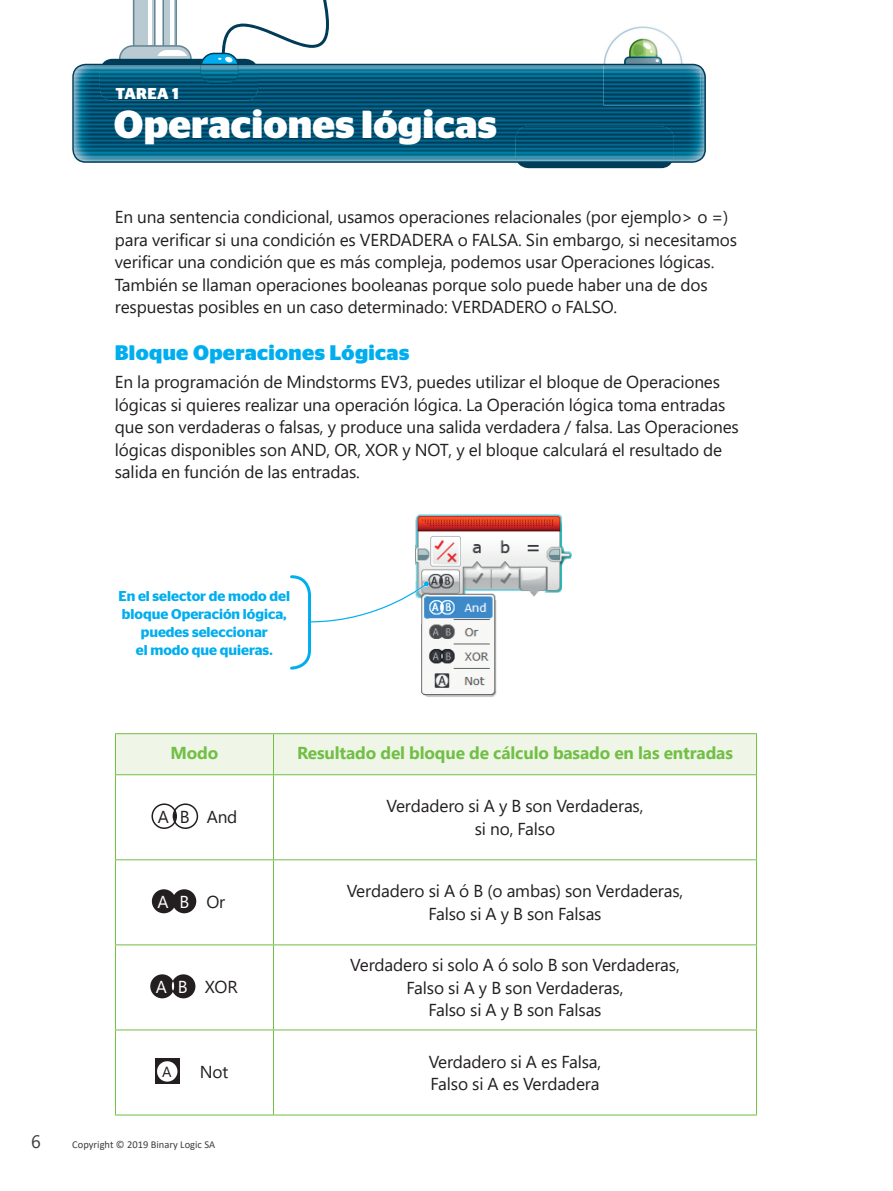
<style>
.page{position:relative;width:893px;height:1191px;background:#fff}
.page>*{position:absolute;margin:0;border:0;box-sizing:border-box;transform-origin:0 0}
.t1{font:700 39px "Stag Sans";letter-spacing:.005em;color:#fff}
.t2{font:700 21px "Stag Sans";letter-spacing:.015em;color:#00aeef}
.t3{font:18px "Segoe UI";color:#3e3e3f}
.t4{font:17.25px/22.5px "Segoe UI";letter-spacing:-.01em;color:#231f20}
.t5{font:700 17.25px "Segoe UI";letter-spacing:-.01em;color:#71bf44}
.t6{font:17.25px "Segoe UI";color:#fff}
.t7{font:700 15.75px "Stag Sans";letter-spacing:.015em;color:#fff}
.t8{font:14.7px "Segoe UI";color:#231f20}
.t9{font:600 14.25px/18px "Stag Sans";color:#00aeef;text-align:center}
.t10{font:10.5px "Calibri";color:#3e3e3f}
.s1{color:#231f20}
.s2{color:#fff}
</style>
<div class="page">
<img style="left:603px;top:26px;width:92px;height:38px">
<svg style="left:119px;top:0;width:73px;height:59px"></svg>
<div style="left:100px;top:59px;width:158px;height:42px;background:#003b57;border-radius:13px"></div>
<div style="left:516px;top:126px;width:158px;height:42px;background:#003b57;border-radius:13px"></div>
<svg style="left:200px;top:0;width:129px;height:64px"></svg>
<img style="left:75px;top:64px;width:631px;height:98px">
<img style="left:603px;top:64px;width:97px;height:41px">
<img style="left:100px;top:67px;width:158px;height:34px">
<img style="left:516px;top:126px;width:158px;height:34px">
<img style="left:200px;top:67px;width:39px;height:17px">
<div style="left:72px;top:64px;width:634px;height:99px;border:2px solid #003b57;border-radius:13px"></div>
<img style="left:415px;top:514px;width:157px;height:183px">
<div style="left:116px;top:734px;width:640px;height:40px;background:#eff6e8"></div>
<svg style="left:274px;top:775px;width:482px;height:256px"></svg>
<hr style="left:115px;top:734px;width:1px;height:40px;background:#71bf44">
<hr style="left:273px;top:734px;width:1px;height:40px;background:#71bf44">
<hr style="left:115px;top:775px;width:1px;height:84px;background:#71bf44">
<hr style="left:273px;top:775px;width:1px;height:84px;background:#71bf44">
<hr style="left:115px;top:860px;width:1px;height:84px;background:#71bf44">
<hr style="left:273px;top:860px;width:1px;height:84px;background:#71bf44">
<hr style="left:115px;top:945px;width:1px;height:84px;background:#71bf44">
<hr style="left:273px;top:945px;width:1px;height:84px;background:#71bf44">
<hr style="left:115px;top:1030px;width:1px;height:84px;background:#71bf44">
<hr style="left:273px;top:1030px;width:1px;height:84px;background:#71bf44">
<hr style="left:115px;top:733px;width:158px;height:1px;background:#71bf44">
<hr style="left:273px;top:733px;width:484px;height:1px;background:#71bf44">
<hr style="left:756px;top:734px;width:1px;height:40px;background:#71bf44">
<hr style="left:115px;top:774px;width:158px;height:1px;background:#71bf44">
<hr style="left:273px;top:774px;width:484px;height:1px;background:#71bf44">
<hr style="left:756px;top:775px;width:1px;height:84px;background:#71bf44">
<hr style="left:115px;top:859px;width:158px;height:1px;background:#71bf44">
<hr style="left:273px;top:859px;width:484px;height:1px;background:#71bf44">
<hr style="left:756px;top:860px;width:1px;height:84px;background:#71bf44">
<hr style="left:115px;top:944px;width:158px;height:1px;background:#71bf44">
<hr style="left:273px;top:944px;width:484px;height:1px;background:#71bf44">
<hr style="left:756px;top:945px;width:1px;height:84px;background:#71bf44">
<hr style="left:115px;top:1029px;width:158px;height:1px;background:#71bf44">
<hr style="left:273px;top:1029px;width:484px;height:1px;background:#71bf44">
<hr style="left:756px;top:1030px;width:1px;height:84px;background:#71bf44">
<hr style="left:115px;top:1114px;width:158px;height:1px;background:#71bf44">
<hr style="left:273px;top:1114px;width:484px;height:1px;background:#71bf44">
<div style="left:151px;top:803px;width:26px;height:26px;border:2px solid #231f20;border-radius:50%"></div>
<div style="left:173px;top:803px;width:25px;height:26px;border:2px solid #231f20;border-radius:50%"></div>
<svg style="left:174px;top:811px;width:2px;height:9px"></svg>
<div style="left:152px;top:889px;width:24px;height:24px;background:#231f20;border-radius:50%"></div>
<div style="left:172px;top:889px;width:24px;height:24px;background:#231f20;border-radius:50%"></div>
<div style="left:150px;top:974px;width:24px;height:24px;background:#231f20;border-radius:50%"></div>
<div style="left:171px;top:974px;width:24px;height:24px;background:#231f20;border-radius:50%"></div>
<svg style="left:172px;top:981px;width:2px;height:9px"></svg>
<svg style="left:155px;top:1058px;width:24px;height:26px"></svg>
<div style="left:157px;top:1061px;width:20px;height:20px;background:#fff;border-radius:50%"></div>
<svg style="left:290px;top:574px;width:139px;height:97px"></svg>
<p class="t7" style="left:115px;top:84px;width:65px">TAREA 1</p>
<h1 class="t1" style="left:114px;top:102px;width:384px">Operaciones lógicas</h1>
<p class="t4" style="left:115px;top:204px;width:624px">En una sentencia condicional, usamos operaciones relacionales (por ejemplo&gt; o =) para verificar si una condición es VERDADERA o FALSA. Sin embargo, si necesitamos verificar una condición que es más compleja, podemos usar Operaciones lógicas.<br>También se llaman operaciones booleanas porque solo puede haber una de dos respuestas posibles en un caso determinado: VERDADERO o FALSO.</p>
<p class="t2" style="left:115px;top:340px;width:296px">Bloque Operaciones Lógicas</p>
<p class="t4" style="left:115px;top:369px;width:626px">En la programación de Mindstorms EV3, puedes utilizar el bloque de Operaciones lógicas si quieres realizar una operación lógica. La Operación lógica toma entradas que son verdaderas o falsas, y produce una salida verdadera / falsa. Las Operaciones lógicas disponibles son AND, OR, XOR y NOT, y el bloque calculará el resultado de salida en función de las entradas.</p>
<p class="t9" style="left:119px;top:587px;width:173px">En el selector de modo del bloque Operación lógica, puedes seleccionar<br>el modo que quieras.</p>
<p class="t5" style="left:171px;top:737px;width:49px">Modo</p>
<p class="t5" style="left:297px;top:737px;width:437px">Resultado del bloque de cálculo basado en las entradas</p>
<p class="t4" style="left:158px;top:803px;width:81px">A B And</p>
<p class="t4" style="left:387px;top:793px;width:258px;text-align:center">Verdadero si A y B son Verdaderas, si no, Falso</p>
<p class="t6" style="left:158px;top:885px;width:69px">AB <span class="s1">Or</span></p>
<p class="t4" style="left:347px;top:878px;width:338px;text-align:center">Verdadero si A ó B (o ambas) son Verdaderas,<br>Falso si A y B son Falsas</p>
<p class="t4" style="left:156px;top:973px;width:83px"><span class="s2">A B</span> XOR</p>
<p class="t4" style="left:350px;top:952px;width:331px;text-align:center">Verdadero si solo A ó solo B son Verdaderas,<br>Falso si A y B son Verdaderas,<br>Falso si A y B son Falsas</p>
<p class="t8" style="left:162px;top:1057px;width:11px">A</p>
<p class="t4" style="left:200px;top:1058px;width:30px">Not</p>
<p class="t4" style="left:429px;top:1048px;width:174px">Verdadero si A es Falsa,<br>Falso si A es Verdadera</p>
<p class="t3" style="left:31px;top:1125px;width:11px">6</p>
<p class="t10" style="left:72px;top:1137px;width:144px">Copyright © 2019 Binary Logic SA</p>
</div>
